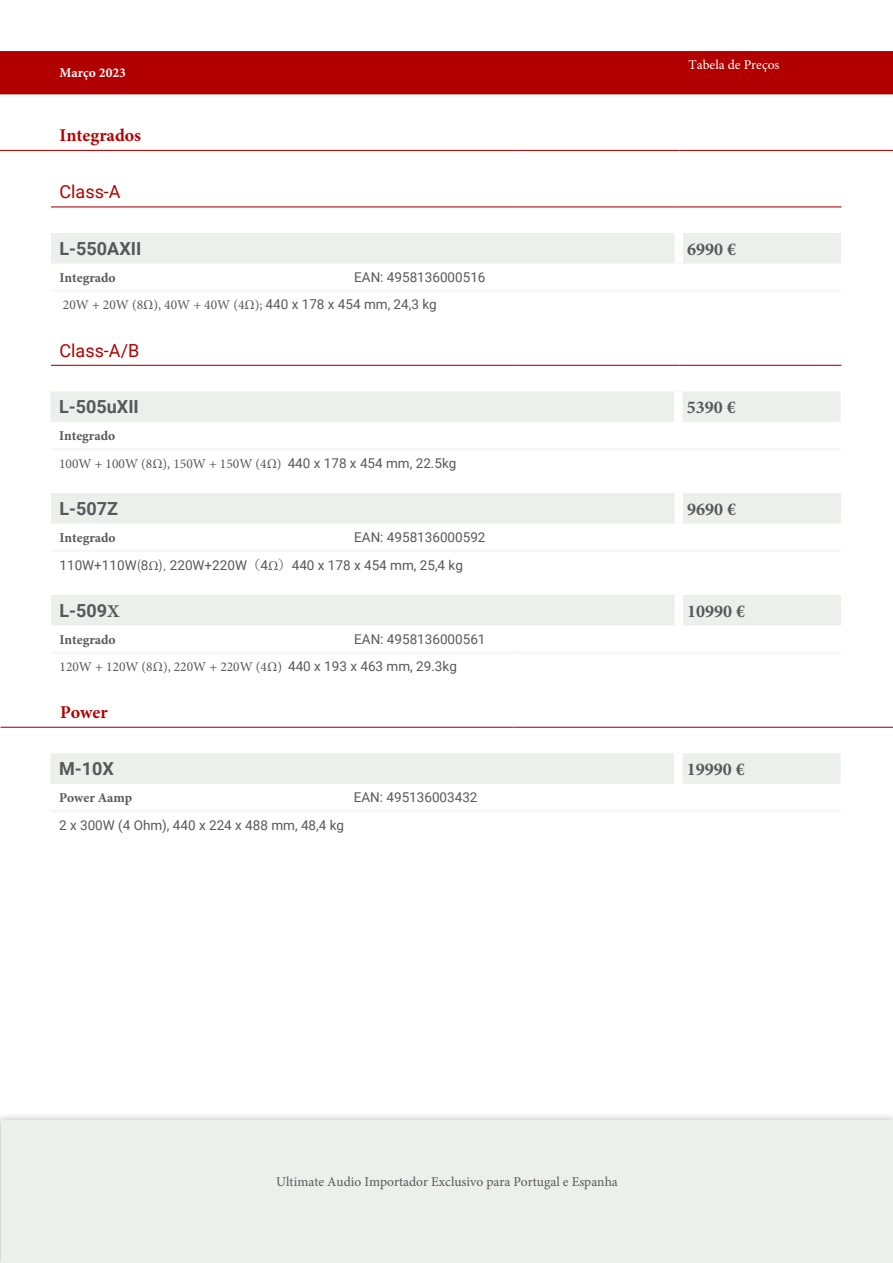
<style>
.page{position:relative;width:893px;height:1263px;background:#fff}
.page>*{position:absolute;margin:0;border:0;box-sizing:border-box;transform-origin:0 0}
.Artikel-Headline-Nam{font:700 18px "Roboto";color:#57585a}
.Artikel-Headline-VKP{font:700 18px "Minion Pro";color:#57585a}
.Kategorie-Headline{font:18px "Roboto";color:#b20000}
.Kategorie-Headline-2{font:700 18px "Minion Pro";color:#b20000}
.Artikel-Text{font:13.5px "Minion Pro";color:#57585a}
.Artikel-Text-2{font:13.5px "Roboto";color:#57585a}
.Artikel-Subline{font:13.5px "Roboto";color:#57585a}
.Artikel-Subline-2{font:700 13.5px "Minion Pro";color:#57585a}
.t1{font:13.5px "Minion Pro";color:#fff}
.t2{font:700 13.5px "Minion Pro";color:#fff}
.s1{font-family:"Roboto"}
.s2{font-family:"Koz Min Pr 6 N"}
.s3{font-family:"Minion Pro"}
</style>
<div class="page">
<div style="left:0;top:1112px;width:893px;height:151px;background:#231f20;opacity:.35"></div>
<div style="left:1px;top:1121px;width:892px;height:142px;background:#edefed"></div>
<div style="left:0;top:51px;width:893px;height:43px;background:#b20000"></div>
<div style="left:51px;top:595px;width:790px;height:30px;background:#edefed"></div>
<hr style="left:51px;top:651px;width:295px;height:3px;background:#f5f7f6">
<hr style="left:346px;top:651px;width:166px;height:3px;background:#f5f7f6">
<hr style="left:512px;top:651px;width:167px;height:3px;background:#f5f7f6">
<hr style="left:679px;top:651px;width:162px;height:3px;background:#f5f7f6">
<div style="left:675px;top:595px;width:8px;height:30px;background:#fff"></div>
<div style="left:51px;top:753px;width:790px;height:31px;background:#edefed"></div>
<hr style="left:51px;top:810px;width:294px;height:2px;background:#f5f7f6">
<hr style="left:345px;top:810px;width:167px;height:2px;background:#f5f7f6">
<hr style="left:512px;top:810px;width:166px;height:2px;background:#f5f7f6">
<hr style="left:678px;top:810px;width:163px;height:2px;background:#f5f7f6">
<div style="left:674px;top:753px;width:9px;height:31px;background:#fff"></div>
<hr style="left:513px;top:365px;width:166px;height:1px;background:#b20000">
<hr style="left:679px;top:365px;width:162px;height:1px;background:#b20000">
<hr style="left:51px;top:365px;width:462px;height:1px;background:#b20000">
<hr style="left:1px;top:727px;width:512px;height:1px;background:#b20000">
<hr style="left:513px;top:727px;width:167px;height:1px;background:#b20000">
<hr style="left:680px;top:727px;width:213px;height:1px;background:#b20000">
<div style="left:51px;top:493px;width:790px;height:31px;background:#edefed"></div>
<hr style="left:51px;top:550px;width:295px;height:2px;background:#f5f7f6">
<hr style="left:346px;top:550px;width:166px;height:2px;background:#f5f7f6">
<hr style="left:512px;top:550px;width:167px;height:2px;background:#f5f7f6">
<hr style="left:679px;top:550px;width:162px;height:2px;background:#f5f7f6">
<div style="left:675px;top:493px;width:8px;height:31px;background:#fff"></div>
<hr style="left:0;top:150px;width:513px;height:1px;background:#b20000">
<hr style="left:513px;top:150px;width:166px;height:1px;background:#b20000">
<hr style="left:679px;top:150px;width:214px;height:1px;background:#b20000">
<div style="left:51px;top:233px;width:790px;height:30px;background:#edefed"></div>
<hr style="left:51px;top:290px;width:295px;height:2px;background:#f5f7f6">
<hr style="left:346px;top:290px;width:166px;height:2px;background:#f5f7f6">
<hr style="left:512px;top:290px;width:167px;height:2px;background:#f5f7f6">
<hr style="left:679px;top:290px;width:162px;height:2px;background:#f5f7f6">
<div style="left:675px;top:233px;width:8px;height:30px;background:#fff"></div>
<hr style="left:513px;top:206px;width:166px;height:1px;background:#b20000">
<hr style="left:679px;top:206px;width:162px;height:1px;background:#b20000">
<hr style="left:51px;top:206px;width:462px;height:1px;background:#b20000">
<div style="left:51px;top:391px;width:790px;height:31px;background:#edefed"></div>
<hr style="left:51px;top:448px;width:294px;height:2px;background:#f5f7f6">
<hr style="left:345px;top:448px;width:167px;height:2px;background:#f5f7f6">
<hr style="left:512px;top:448px;width:166px;height:2px;background:#f5f7f6">
<hr style="left:678px;top:448px;width:163px;height:2px;background:#f5f7f6">
<div style="left:674px;top:391px;width:9px;height:31px;background:#fff"></div>
<p class="t2" style="left:60px;top:64px;width:68px">Março 2023</p>
<p class="Kategorie-Headline-2" style="left:60px;top:123px;width:83px">Integrados</p>
<p class="Kategorie-Headline" style="left:60px;top:179px;width:63px">Class-A</p>
<p class="t1" style="left:688px;top:56px;width:93px">Tabela de Preços</p>
<p class="Artikel-Headline-Nam" style="left:60px;top:236px;width:83px">L-550AXII</p>
<p class="Artikel-Headline-VKP" style="left:687px;top:236px;width:50px">6990 €</p>
<p class="Artikel-Subline-2" style="left:60px;top:268px;width:58px">Integrado</p>
<p class="Artikel-Subline" style="left:354px;top:268px;width:133px">EAN: 4958136000516</p>
<p class="Artikel-Text" style="left:63px;top:296px;width:375px">20W + 20W (8Ω), 40W + 40W (4Ω); <span class="s1">440 x 178 x 454 mm, 24,3 kg</span></p>
<p class="Kategorie-Headline" style="left:60px;top:338px;width:81px">Class-A/B</p>
<p class="Artikel-Headline-Nam" style="left:59px;top:394px;width:81px">L-505uXII</p>
<p class="Artikel-Headline-VKP" style="left:687px;top:394px;width:50px">5390 €</p>
<p class="Artikel-Subline-2" style="left:59px;top:426px;width:58px">Integrado</p>
<p class="Artikel-Text" style="left:59px;top:454px;width:399px">100W + 100W (8Ω), 150W + 150W (4Ω) <span class="s1">440 x 178 x 454 mm, 22.5kg</span></p>
<p class="Artikel-Headline-Nam" style="left:60px;top:496px;width:60px">L-507Z</p>
<p class="Artikel-Headline-VKP" style="left:687px;top:497px;width:50px">9690 €</p>
<p class="Artikel-Subline-2" style="left:60px;top:528px;width:58px">Integrado</p>
<p class="Artikel-Subline" style="left:354px;top:528px;width:133px">EAN: 4958136000592</p>
<p class="Artikel-Text-2" style="left:60px;top:555px;width:405px">110W+110W<span class="s2">(</span>8<span class="s3">Ω</span><span class="s2">),</span> 220W+220W<span class="s2">（</span>4<span class="s3">Ω</span><span class="s2">）</span>440 x 178 x 454 mm, 25,4 kg</p>
<p class="Artikel-Headline-Nam" style="left:60px;top:598px;width:62px">L-509<span class="s3">X</span></p>
<p class="Artikel-Headline-VKP" style="left:687px;top:598px;width:59px">10990 €</p>
<p class="Artikel-Subline-2" style="left:60px;top:630px;width:58px">Integrado</p>
<p class="Artikel-Subline" style="left:354px;top:630px;width:133px">EAN: 4958136000561</p>
<p class="Artikel-Text" style="left:60px;top:658px;width:399px">120W + 120W (8Ω), 220W + 220W (4Ω) <span class="s1">440 x 193 x 463 mm, 29.3kg</span></p>
<p class="Kategorie-Headline-2" style="left:60px;top:700px;width:49px">Power</p>
<p class="Artikel-Headline-Nam" style="left:59px;top:756px;width:56px">M-10X</p>
<p class="Artikel-Headline-VKP" style="left:687px;top:756px;width:59px">19990 €</p>
<p class="Artikel-Subline-2" style="left:59px;top:788px;width:75px">Power Aamp</p>
<p class="Artikel-Subline" style="left:354px;top:788px;width:125px">EAN: 495136003432</p>
<p class="Artikel-Text-2" style="left:59px;top:815px;width:287px">2 x 300W (4 Ohm), 440 x 224 x 488 mm, 48,4 kg</p>
<p class="Artikel-Text" style="left:276px;top:1172px;width:343px">Ultimate Audio Importador Exclusivo para Portugal e Espanha</p>
</div>
